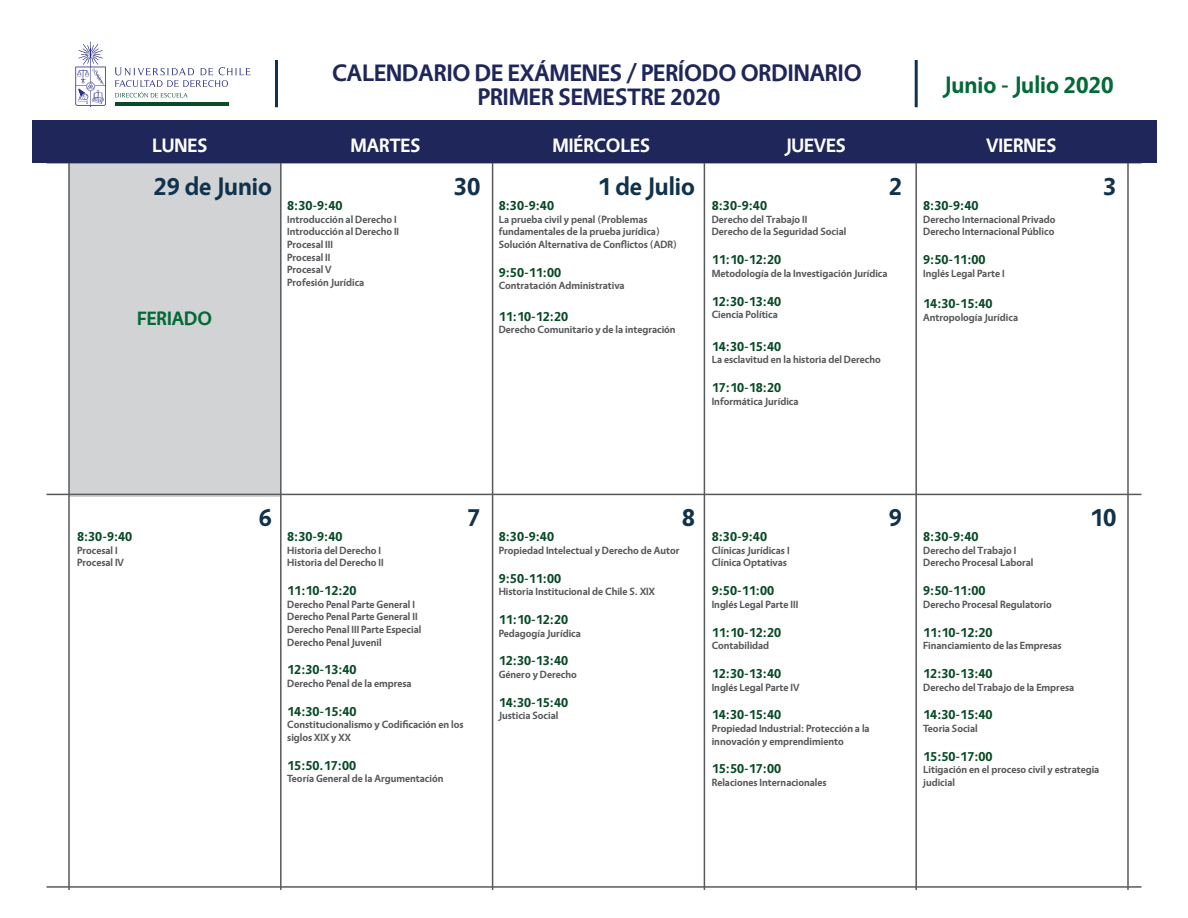
<style>
.page{position:relative;width:1188px;height:918px;background:#fff}
.page>*{position:absolute;margin:0;border:0;box-sizing:border-box;transform-origin:0 0}
.t1{font:700 25.5px "Vegur";color:#10324c}
.t2{font:700 24px/24px "Vegur";color:#1f275a;text-align:center}
.t3{font:700 24px "Vegur";color:#036937}
.t4{font:700 19.5px "Vegur";color:#fff}
.t5{font:700 19.5px "Vegur";color:#036937}
.t6{font:700 13.5px "Vegur";color:#074a25}
.t7{font:700 10.5px/12.6px "Vegur";color:#58595b}
</style>
<div class="page">
<div style="left:69px;top:156px;width:212px;height:341px;background:#d1d3d4"></div>
<hr style="left:68px;top:163px;width:2px;height:727px;background:#58595b">
<hr style="left:280px;top:163px;width:2px;height:727px;background:#58595b">
<hr style="left:492px;top:163px;width:1px;height:727px;background:#58595b">
<hr style="left:704px;top:163px;width:1px;height:727px;background:#58595b">
<hr style="left:915px;top:163px;width:2px;height:727px;background:#58595b">
<hr style="left:1127px;top:163px;width:2px;height:727px;background:#58595b">
<hr style="left:46px;top:494px;width:1095px;height:1px;background:#58595b">
<hr style="left:46px;top:162px;width:1095px;height:2px;background:#58595b">
<hr style="left:46px;top:886px;width:1095px;height:2px;background:#58595b">
<div style="left:32px;top:120px;width:1124px;height:43px;background:#1f275a"></div>
<hr style="left:275px;top:60px;width:3px;height:47px;background:#10324c">
<hr style="left:915px;top:60px;width:3px;height:47px;background:#10324c">
<hr style="left:115px;top:103px;width:113px;height:3px;background:#084b26">
<svg style="left:75px;top:42px;width:31px;height:65px"></svg>
<svg style="left:115px;top:67px;width:136px;height:30px"></svg>
<h2 class="t2" style="left:332px;top:61px;width:531px">CALENDARIO DE EXÁMENES / PERÍODO ORDINARIO<br>PRIMER SEMESTRE 2020</h2>
<h2 class="t3" style="left:944px;top:72px;width:171px">Junio - Julio 2020</h2>
<h3 class="t4" style="left:152px;top:134px;width:57px">LUNES</h3>
<h3 class="t4" style="left:350px;top:134px;width:71px">MARTES</h3>
<h3 class="t4" style="left:552px;top:134px;width:99px">MIÉRCOLES</h3>
<h3 class="t4" style="left:785px;top:134px;width:62px">JUEVES</h3>
<h3 class="t4" style="left:987px;top:134px;width:71px">VIERNES</h3>
<h1 class="t1" style="left:153px;top:173px;width:120px">29 de Junio</h1>
<h3 class="t5" style="left:137px;top:307px;width:76px">FERIADO</h3>
<p class="t6" style="left:287px;top:198px;width:57px">8:30-9:40</p>
<p class="t7" style="left:287px;top:213px;width:113px">Introducción al Derecho I<br>Introducción al Derecho II<br>Procesal III<br>Procesal II<br>Procesal V<br>Profesión Jurídica</p>
<h1 class="t1" style="left:454px;top:173px;width:28px">30</h1>
<h1 class="t1" style="left:597px;top:173px;width:99px">1 de Julio</h1>
<h1 class="t1" style="left:889px;top:173px;width:15px">2</h1>
<h1 class="t1" style="left:1103px;top:173px;width:15px">3</h1>
<p class="t6" style="left:499px;top:198px;width:57px">8:30-9:40</p>
<p class="t7" style="left:499px;top:213px;width:180px">La prueba civil y penal (Problemas fundamentales de la prueba jurídica)<br>Solución Alternativa de Conflictos (ADR)</p>
<p class="t6" style="left:499px;top:265px;width:64px">9:50-11:00</p>
<p class="t7" style="left:499px;top:280px;width:127px">Contratación Administrativa</p>
<p class="t6" style="left:499px;top:309px;width:71px">11:10-12:20</p>
<p class="t7" style="left:499px;top:324px;width:178px">Derecho Comunitario y de la integración</p>
<p class="t6" style="left:712px;top:198px;width:57px">8:30-9:40</p>
<p class="t7" style="left:712px;top:213px;width:136px">Derecho del Trabajo II<br>Derecho de la Seguridad Social</p>
<p class="t6" style="left:712px;top:252px;width:71px">11:10-12:20</p>
<p class="t7" style="left:712px;top:267px;width:177px">Metodología de la Investigación Jurídica</p>
<p class="t6" style="left:712px;top:294px;width:71px">12:30-13:40</p>
<p class="t7" style="left:712px;top:308px;width:68px">Ciencia Política</p>
<p class="t6" style="left:712px;top:339px;width:71px">14:30-15:40</p>
<p class="t7" style="left:712px;top:353px;width:171px">La esclavitud en la historia del Derecho</p>
<p class="t6" style="left:712px;top:380px;width:71px">17:10-18:20</p>
<p class="t7" style="left:712px;top:395px;width:88px">Informática Jurídica</p>
<p class="t6" style="left:923px;top:198px;width:57px">8:30-9:40</p>
<p class="t7" style="left:923px;top:213px;width:134px">Derecho Internacional Privado<br>Derecho Internacional Público</p>
<p class="t6" style="left:923px;top:252px;width:64px">9:50-11:00</p>
<p class="t7" style="left:923px;top:267px;width:83px">Inglés Legal Parte I</p>
<p class="t6" style="left:923px;top:296px;width:71px">14:30-15:40</p>
<p class="t7" style="left:923px;top:311px;width:96px">Antropología Jurídica</p>
<p class="t6" style="left:77px;top:529px;width:57px">8:30-9:40</p>
<p class="t7" style="left:77px;top:544px;width:48px">Procesal I<br>Procesal IV</p>
<h1 class="t1" style="left:259px;top:504px;width:15px">6</h1>
<h1 class="t1" style="left:682px;top:504px;width:15px">8</h1>
<h1 class="t1" style="left:889px;top:504px;width:15px">9</h1>
<h1 class="t1" style="left:1090px;top:504px;width:28px">10</h1>
<h1 class="t1" style="left:467px;top:504px;width:15px">7</h1>
<p class="t6" style="left:287px;top:529px;width:57px">8:30-9:40</p>
<p class="t7" style="left:287px;top:544px;width:98px">Historia del Derecho I<br>Historia del Derecho II</p>
<p class="t6" style="left:287px;top:583px;width:71px">11:10-12:20</p>
<p class="t7" style="left:287px;top:598px;width:136px">Derecho Penal Parte General I<br>Derecho Penal Parte General II<br>Derecho Penal III Parte Especial<br>Derecho Penal Juvenil</p>
<p class="t6" style="left:287px;top:662px;width:71px">12:30-13:40</p>
<p class="t7" style="left:287px;top:677px;width:126px">Derecho Penal de la empresa</p>
<p class="t6" style="left:287px;top:704px;width:71px">14:30-15:40</p>
<p class="t7" style="left:287px;top:719px;width:178px">Constitucionalismo y Codificación en los siglos XIX y XX</p>
<p class="t6" style="left:287px;top:758px;width:70px">15:50.17:00</p>
<p class="t7" style="left:287px;top:773px;width:158px">Teoría General de la Argumentación</p>
<p class="t6" style="left:499px;top:529px;width:57px">8:30-9:40</p>
<p class="t7" style="left:499px;top:544px;width:182px">Propiedad Intelectual y Derecho de Autor</p>
<p class="t6" style="left:499px;top:571px;width:64px">9:50-11:00</p>
<p class="t7" style="left:499px;top:585px;width:158px">Historia Institucional de Chile S. XIX</p>
<p class="t6" style="left:499px;top:612px;width:71px">11:10-12:20</p>
<p class="t7" style="left:499px;top:627px;width:84px">Pedagogía Jurídica</p>
<p class="t6" style="left:499px;top:653px;width:71px">12:30-13:40</p>
<p class="t7" style="left:499px;top:668px;width:80px">Género y Derecho</p>
<p class="t6" style="left:499px;top:695px;width:71px">14:30-15:40</p>
<p class="t7" style="left:499px;top:710px;width:61px">Justicia Social</p>
<p class="t6" style="left:712px;top:529px;width:57px">8:30-9:40</p>
<p class="t7" style="left:712px;top:544px;width:79px">Clínicas Jurídicas I<br>Clínica Optativas</p>
<p class="t6" style="left:712px;top:583px;width:64px">9:50-11:00</p>
<p class="t7" style="left:712px;top:598px;width:88px">Inglés Legal Parte III</p>
<p class="t6" style="left:712px;top:625px;width:71px">11:10-12:20</p>
<p class="t7" style="left:712px;top:639px;width:59px">Contabilidad</p>
<p class="t6" style="left:712px;top:666px;width:71px">12:30-13:40</p>
<p class="t7" style="left:712px;top:681px;width:89px">Inglés Legal Parte IV</p>
<p class="t6" style="left:712px;top:707px;width:71px">14:30-15:40</p>
<p class="t7" style="left:712px;top:722px;width:159px">Propiedad Industrial: Protección a la innovación y emprendimiento</p>
<p class="t6" style="left:712px;top:761px;width:71px">15:50-17:00</p>
<p class="t7" style="left:712px;top:776px;width:116px">Relaciones Internacionales</p>
<p class="t6" style="left:923px;top:529px;width:57px">8:30-9:40</p>
<p class="t7" style="left:923px;top:544px;width:112px">Derecho del Trabajo I<br>Derecho Procesal Laboral</p>
<p class="t6" style="left:923px;top:583px;width:64px">9:50-11:00</p>
<p class="t7" style="left:923px;top:598px;width:130px">Derecho Procesal Regulatorio</p>
<p class="t6" style="left:923px;top:625px;width:71px">11:10-12:20</p>
<p class="t7" style="left:923px;top:639px;width:140px">Financiamiento de las Empresas</p>
<p class="t6" style="left:923px;top:666px;width:71px">12:30-13:40</p>
<p class="t7" style="left:923px;top:681px;width:152px">Derecho del Trabajo de la Empresa</p>
<p class="t6" style="left:923px;top:707px;width:71px">14:30-15:40</p>
<p class="t7" style="left:923px;top:722px;width:56px">Teoria Social</p>
<p class="t6" style="left:923px;top:749px;width:71px">15:50-17:00</p>
<p class="t7" style="left:923px;top:764px;width:178px">Litigación en el proceso civil y estrategia judicial</p>
</div>
